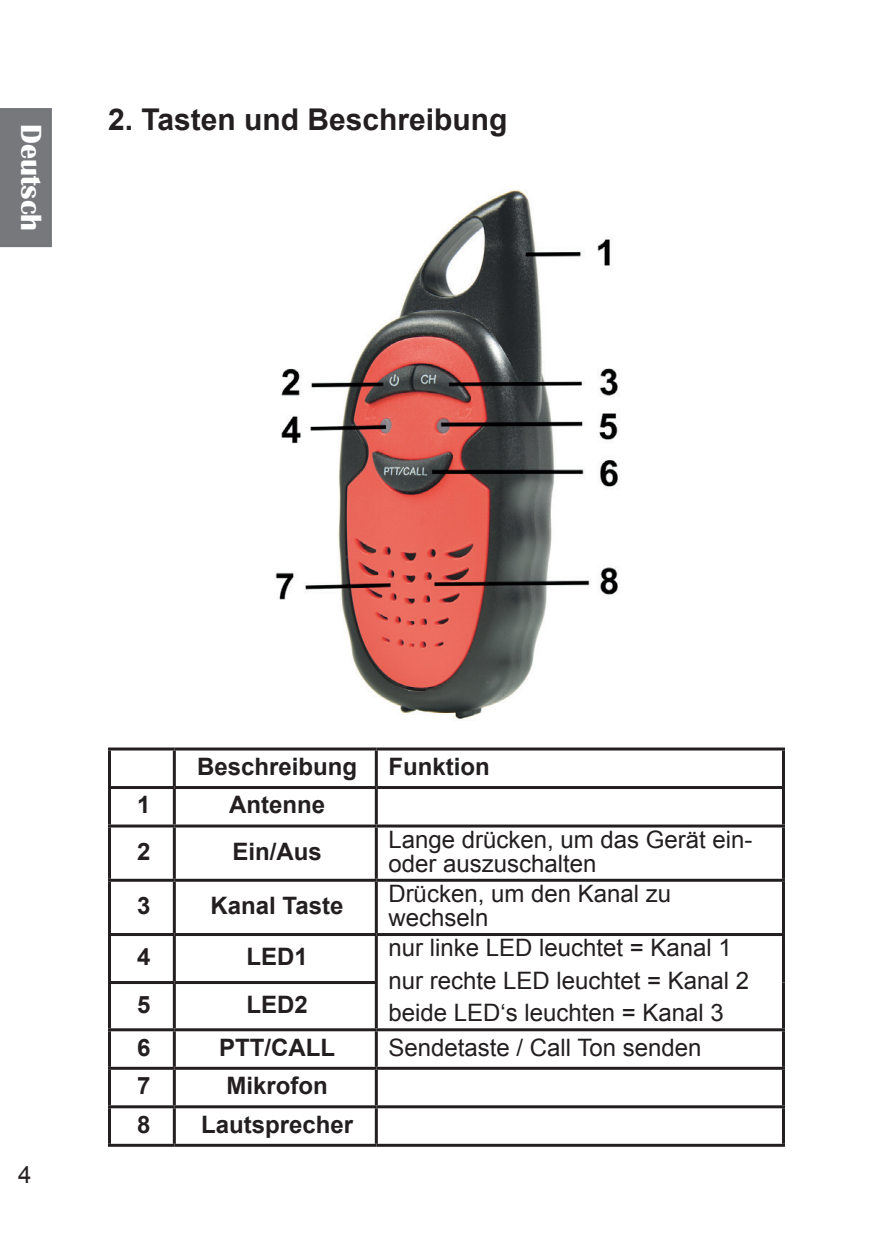
<style>
.page{position:relative;width:893px;height:1259px;background:#fff}
.page>*{position:absolute;margin:0;border:0;box-sizing:border-box;transform-origin:0 0}
.t1{font:700 30px "Arial";color:#231f20}
.t2{font:700 30px "Britannic";color:#fff}
.t3{font:24px/24px "Arial";color:#231f20}
.t4{font:700 24px "Arial";color:#231f20}
</style>
<div class="page">
<div style="left:0;top:108px;width:52px;height:139px;background:#76787b"></div>
<hr style="left:108px;top:747px;width:66px;height:3px;background:#231f20">
<hr style="left:108px;top:750px;width:3px;height:36px;background:#231f20">
<hr style="left:174px;top:747px;width:202px;height:3px;background:#231f20">
<hr style="left:173px;top:750px;width:3px;height:36px;background:#231f20">
<hr style="left:376px;top:747px;width:409px;height:3px;background:#231f20">
<hr style="left:375px;top:750px;width:3px;height:36px;background:#231f20">
<hr style="left:782px;top:750px;width:3px;height:36px;background:#231f20">
<hr style="left:108px;top:786px;width:66px;height:3px;background:#231f20">
<hr style="left:108px;top:789px;width:3px;height:35px;background:#231f20">
<hr style="left:174px;top:786px;width:202px;height:3px;background:#231f20">
<hr style="left:173px;top:789px;width:3px;height:35px;background:#231f20">
<hr style="left:376px;top:786px;width:409px;height:3px;background:#231f20">
<hr style="left:375px;top:789px;width:3px;height:35px;background:#231f20">
<hr style="left:782px;top:789px;width:3px;height:35px;background:#231f20">
<hr style="left:108px;top:824px;width:66px;height:3px;background:#231f20">
<hr style="left:108px;top:827px;width:3px;height:51px;background:#231f20">
<hr style="left:174px;top:824px;width:202px;height:3px;background:#231f20">
<hr style="left:173px;top:827px;width:3px;height:51px;background:#231f20">
<hr style="left:376px;top:824px;width:409px;height:3px;background:#231f20">
<hr style="left:375px;top:827px;width:3px;height:51px;background:#231f20">
<hr style="left:782px;top:827px;width:3px;height:51px;background:#231f20">
<hr style="left:108px;top:878px;width:66px;height:3px;background:#231f20">
<hr style="left:108px;top:881px;width:3px;height:52px;background:#231f20">
<hr style="left:174px;top:878px;width:202px;height:3px;background:#231f20">
<hr style="left:173px;top:881px;width:3px;height:52px;background:#231f20">
<hr style="left:376px;top:878px;width:409px;height:3px;background:#231f20">
<hr style="left:375px;top:881px;width:3px;height:52px;background:#231f20">
<hr style="left:782px;top:881px;width:3px;height:52px;background:#231f20">
<hr style="left:108px;top:933px;width:66px;height:3px;background:#231f20">
<hr style="left:108px;top:936px;width:3px;height:45px;background:#231f20">
<hr style="left:174px;top:933px;width:202px;height:3px;background:#231f20">
<hr style="left:173px;top:936px;width:3px;height:45px;background:#231f20">
<hr style="left:376px;top:933px;width:409px;height:3px;background:#231f20">
<hr style="left:375px;top:936px;width:3px;height:45px;background:#231f20">
<hr style="left:782px;top:936px;width:3px;height:46px;background:#231f20">
<hr style="left:108px;top:981px;width:66px;height:3px;background:#231f20">
<hr style="left:108px;top:984px;width:3px;height:44px;background:#231f20">
<hr style="left:174px;top:981px;width:204px;height:3px;background:#231f20">
<hr style="left:173px;top:984px;width:3px;height:44px;background:#231f20">
<hr style="left:375px;top:984px;width:3px;height:44px;background:#231f20">
<hr style="left:782px;top:982px;width:3px;height:46px;background:#231f20">
<hr style="left:108px;top:1028px;width:66px;height:3px;background:#231f20">
<hr style="left:108px;top:1031px;width:3px;height:35px;background:#231f20">
<hr style="left:174px;top:1028px;width:202px;height:3px;background:#231f20">
<hr style="left:173px;top:1031px;width:3px;height:35px;background:#231f20">
<hr style="left:376px;top:1028px;width:409px;height:3px;background:#231f20">
<hr style="left:375px;top:1031px;width:3px;height:35px;background:#231f20">
<hr style="left:782px;top:1031px;width:3px;height:35px;background:#231f20">
<hr style="left:108px;top:1066px;width:66px;height:3px;background:#231f20">
<hr style="left:108px;top:1069px;width:3px;height:36px;background:#231f20">
<hr style="left:174px;top:1066px;width:202px;height:3px;background:#231f20">
<hr style="left:173px;top:1069px;width:3px;height:36px;background:#231f20">
<hr style="left:376px;top:1066px;width:409px;height:3px;background:#231f20">
<hr style="left:375px;top:1069px;width:3px;height:36px;background:#231f20">
<hr style="left:782px;top:1069px;width:3px;height:36px;background:#231f20">
<hr style="left:108px;top:1105px;width:66px;height:3px;background:#231f20">
<hr style="left:108px;top:1108px;width:3px;height:35px;background:#231f20">
<hr style="left:174px;top:1105px;width:202px;height:3px;background:#231f20">
<hr style="left:173px;top:1108px;width:3px;height:35px;background:#231f20">
<hr style="left:376px;top:1105px;width:409px;height:3px;background:#231f20">
<hr style="left:375px;top:1108px;width:3px;height:35px;background:#231f20">
<hr style="left:782px;top:1108px;width:3px;height:35px;background:#231f20">
<hr style="left:108px;top:1143px;width:66px;height:3px;background:#231f20">
<hr style="left:174px;top:1143px;width:202px;height:3px;background:#231f20">
<hr style="left:376px;top:1143px;width:409px;height:3px;background:#231f20">
<img style="left:275px;top:190px;width:344px;height:529px">
<p class="t2" style="left:48px;top:124px;width:109px;rotate:90deg">Deutsch</p>
<p class="t1" style="left:108px;top:99px;width:401px">2. Tasten und Beschreibung</p>
<p class="t3" style="left:18px;top:1163px;width:15px">4</p>
<p class="t4" style="left:197px;top:750px;width:162px">Beschreibung</p>
<p class="t4" style="left:388px;top:750px;width:103px">Funktion</p>
<p class="t4" style="left:137px;top:789px;width:15px">1</p>
<p class="t4" style="left:229px;top:789px;width:97px">Antenne</p>
<p class="t4" style="left:137px;top:835px;width:15px">2</p>
<p class="t4" style="left:232px;top:835px;width:91px">Ein/Aus</p>
<p class="t4" style="left:137px;top:889px;width:15px">3</p>
<p class="t4" style="left:211px;top:889px;width:134px">Kanal Taste</p>
<p class="t3" style="left:388px;top:827px;width:366px">Lange drücken, um das Gerät ein&shy;oder auszuschalten</p>
<p class="t3" style="left:388px;top:882px;width:284px">Drücken, um den Kanal zu wechseln</p>
<p class="t4" style="left:137px;top:940px;width:15px">4</p>
<p class="t4" style="left:246px;top:940px;width:63px">LED1</p>
<p class="t3" style="left:388px;top:932px;width:362px;line-height:32.4px">nur linke LED leuchtet = Kanal 1 nur rechte LED leuchtet = Kanal 2 beide LED‘s leuchten = Kanal 3</p>
<p class="t4" style="left:137px;top:988px;width:15px">5</p>
<p class="t4" style="left:246px;top:988px;width:63px">LED2</p>
<p class="t4" style="left:137px;top:1031px;width:15px">6</p>
<p class="t4" style="left:219px;top:1031px;width:117px">PTT/CALL</p>
<p class="t3" style="left:388px;top:1035px;width:315px">Sendetaste / Call Ton senden</p>
<p class="t4" style="left:137px;top:1069px;width:15px">7</p>
<p class="t4" style="left:226px;top:1069px;width:103px">Mikrofon</p>
<p class="t4" style="left:137px;top:1108px;width:15px">8</p>
<p class="t4" style="left:201px;top:1108px;width:154px">Lautsprecher</p>
</div>
